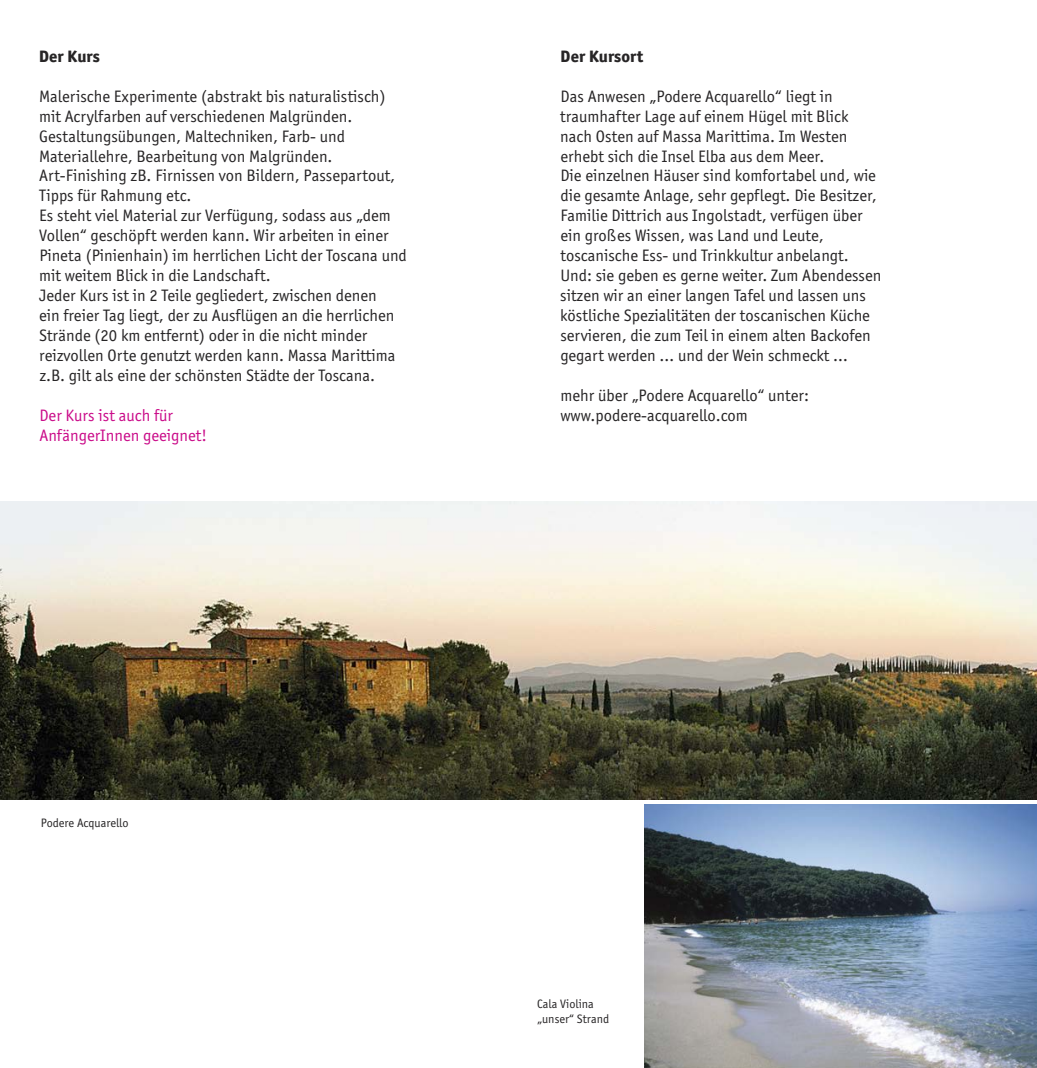
<style>
.page{position:relative;width:1037px;height:1068px;background:#fff}
.page>*{position:absolute;margin:0;border:0;box-sizing:border-box;transform-origin:0 0}
.t1{font:16.62px/19.9px "Officina San ITC";color:#272526}
.t2{font:16.62px/19.9px "Officina San ITC";color:#ca0b89}
.t3{font:800 16.62px "Officina San ITC";color:#272526}
.t4{font:12.25px/14.7px "Officina San ITC";color:#272526}
</style>
<div class="page">
<img style="left:0;top:502px;width:1036px;height:297px">
<img style="left:644px;top:804px;width:392px;height:264px">
<p class="t3" style="left:39px;top:50px;width:62px">Der Kurs</p>
<p class="t1" style="left:39px;top:86px;width:369px">Malerische Experimente (abstrakt bis naturalistisch) mit Acrylfarben auf verschiedenen Malgründen.<br>Gestaltungsübungen, Maltechniken, Farb- und Materiallehre, Bearbeitung von Malgründen.<br>Art-Finishing zB. Firnissen von Bildern, Passepartout, Tipps für Rahmung etc.<br>Es steht viel Material zur Verfügung, sodass aus „dem Vollen“ geschöpft werden kann. Wir arbeiten in einer Pineta (Pinienhain) im herrlichen Licht der Toscana und mit weitem Blick in die Landschaft.<br>Jeder Kurs ist in 2 Teile gegliedert, zwischen denen<br>ein freier Tag liegt, der zu Ausflügen an die herrlichen Strände (20 km entfernt) oder in die nicht minder reizvollen Orte genutzt werden kann. Massa Marittima z.B. gilt als eine der schönsten Städte der Toscana.</p>
<p class="t2" style="left:39px;top:405px;width:169px">Der Kurs ist auch für<br>AnfängerInnen geeignet!</p>
<p class="t3" style="left:560px;top:50px;width:84px">Der Kursort</p>
<p class="t1" style="left:560px;top:86px;width:322px">Das Anwesen „Podere Acquarello“ liegt in traumhafter Lage auf einem Hügel mit Blick nach Osten auf Massa Marittima. Im Westen erhebt sich die Insel Elba aus dem Meer.<br>Die einzelnen Häuser sind komfortabel und, wie die gesamte Anlage, sehr gepflegt. Die Besitzer, Familie Dittrich aus Ingolstadt, verfügen über ein großes Wissen, was Land und Leute, toscanische Ess- und Trinkkultur anbelangt.<br>Und: sie geben es gerne weiter. Zum Abendessen sitzen wir an einer langen Tafel und lassen uns köstliche Spezialitäten der toscanischen Küche servieren, die zum Teil in einem alten Backofen gegart werden … und der Wein schmeckt …</p>
<p class="t1" style="left:560px;top:385px;width:250px">mehr über „Podere Acquarello“ unter: www.podere-acquarello.com</p>
<p class="t4" style="left:41px;top:816px;width:89px">Podere Acquarello</p>
<p class="t4" style="left:537px;top:996px;width:74px">Cala Violina „unser“ Strand</p>
</div>
